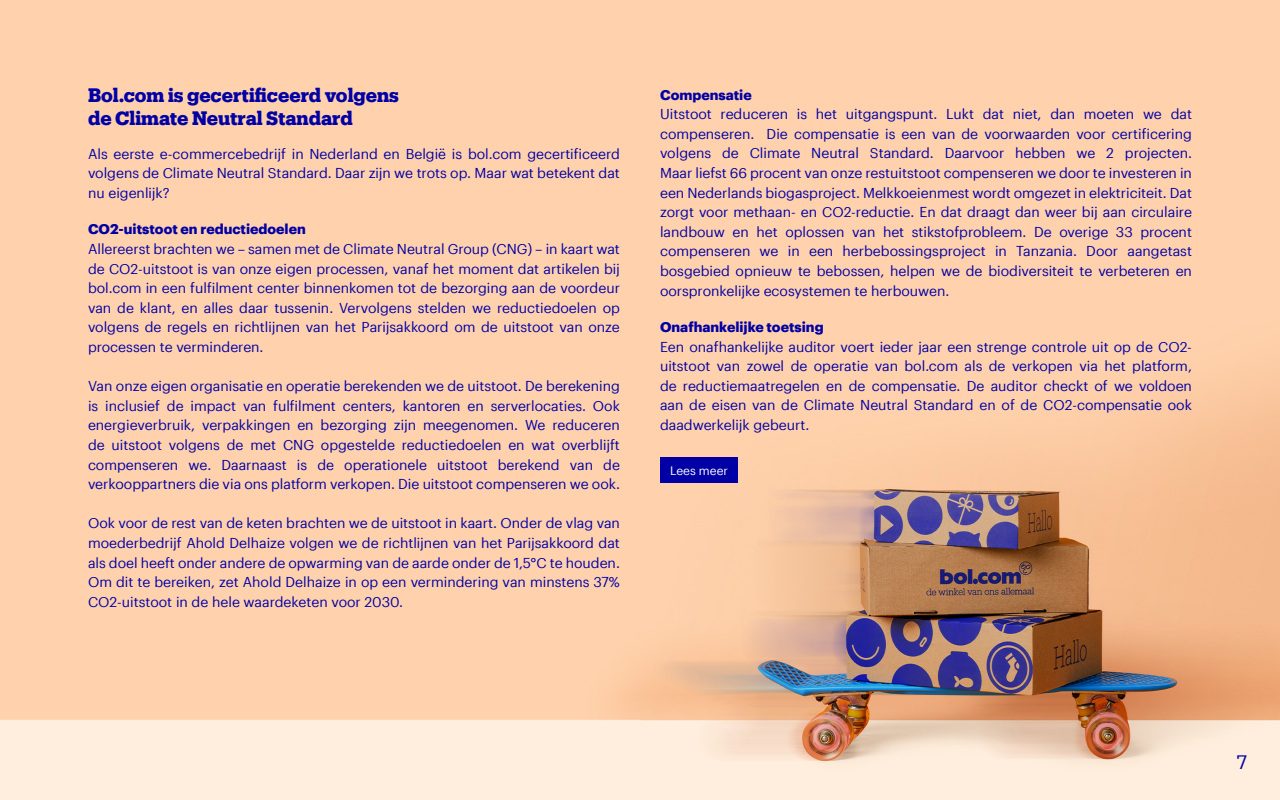
<style>
.page{position:relative;width:1280px;height:800px;background:#fff}
.page>*{position:absolute;margin:0;border:0;box-sizing:border-box;transform-origin:0 0}
.t1{font:700 19px/22.8px "Produkt";color:#0000a4}
.t2{font:19px "Produkt";color:#0000a3}
.t3{font:14px/19.6px "Graphik";color:#0000a4;text-align:justify}
.t4{font:700 14px "Graphik";color:#0000a4}
.t5{font:12px "Graphik";color:#fff}
</style>
<div class="page">
<img style="left:0;top:0;width:1280px;height:800px">
<div style="left:660px;top:457px;width:78px;height:26px;background:#0000a4"></div>
<p class="t1" style="left:88px;top:83px;width:313px">Bol.com is gecertificeerd volgens de Climate Neutral Standard</p>
<p class="t3" style="left:88px;top:143px;width:533px">Als eerste e-commercebedrijf in Nederland en België is bol.com gecertificeerd volgens de Climate Neutral Standard. Daar zijn we trots op. Maar wat betekent dat nu eigenlijk?</p>
<p class="t4" style="left:88px;top:218px;width:219px">CO2-uitstoot en reductiedoelen</p>
<p class="t3" style="left:88px;top:238px;width:533px">Allereerst brachten we – samen met de Climate Neutral Group (CNG) – in kaart wat de CO2-uitstoot is van onze eigen processen, vanaf het moment dat artikelen bij bol.com in een fulfilment center binnenkomen tot de bezorging aan de voordeur van de klant, en alles daar tussenin. Vervolgens stelden we reductiedoelen op volgens de regels en richtlijnen van het Parijsakkoord om de uitstoot van onze processen te verminderen.</p>
<p class="t3" style="left:88px;top:375px;width:533px">Van onze eigen organisatie en operatie berekenden we de uitstoot. De berekening is inclusief de impact van fulfilment centers, kantoren en serverlocaties. Ook energieverbruik, verpakkingen en bezorging zijn meegenomen. We reduceren de uitstoot volgens de met CNG opgestelde reductiedoelen en wat overblijft compenseren we. Daarnaast is de operationele uitstoot berekend van de verkooppartners die via ons platform verkopen. Die uitstoot compenseren we ook.</p>
<p class="t3" style="left:88px;top:512px;width:534px">Ook voor de rest van de keten brachten we de uitstoot in kaart. Onder de vlag van moederbedrijf Ahold Delhaize volgen we de richtlijnen van het Parijsakkoord dat als doel heeft onder andere de opwarming van de aarde onder de 1,5°C te houden.<br>Om dit te bereiken, zet Ahold Delhaize in op een vermindering van minstens 37% CO2-uitstoot in de hele waardeketen voor 2030.</p>
<p class="t4" style="left:660px;top:84px;width:93px">Compensatie</p>
<p class="t3" style="left:660px;top:103px;width:533px">Uitstoot reduceren is het uitgangspunt. Lukt dat niet, dan moeten we dat compenseren. Die compensatie is een van de voorwaarden voor certificering volgens de Climate Neutral Standard. Daarvoor hebben we 2 projecten.<br>Maar liefst 66 procent van onze restuitstoot compenseren we door te investeren in een Nederlands biogasproject. Melkkoeienmest wordt omgezet in elektriciteit. Dat zorgt voor methaan- en CO2-reductie. En dat draagt dan weer bij aan circulaire landbouw en het oplossen van het stikstofprobleem. De overige 33 procent compenseren we in een herbebossingsproject in Tanzania. Door aangetast bosgebied opnieuw te bebossen, helpen we de biodiversiteit te verbeteren en oorspronkelijke ecosystemen te herbouwen.</p>
<p class="t4" style="left:660px;top:316px;width:165px">Onafhankelijke toetsing</p>
<p class="t3" style="left:660px;top:336px;width:533px">Een onafhankelijke auditor voert ieder jaar een strenge controle uit op de CO2- uitstoot van zowel de operatie van bol.com als de verkopen via het platform, de reductiemaatregelen en de compensatie. De auditor checkt of we voldoen aan de eisen van de Climate Neutral Standard en of de CO2-compensatie ook daadwerkelijk gebeurt.</p>
<p class="t5" style="left:670px;top:461px;width:59px">Lees meer</p>
<p class="t2" style="left:1237px;top:749px;width:12px">7</p>
</div>
